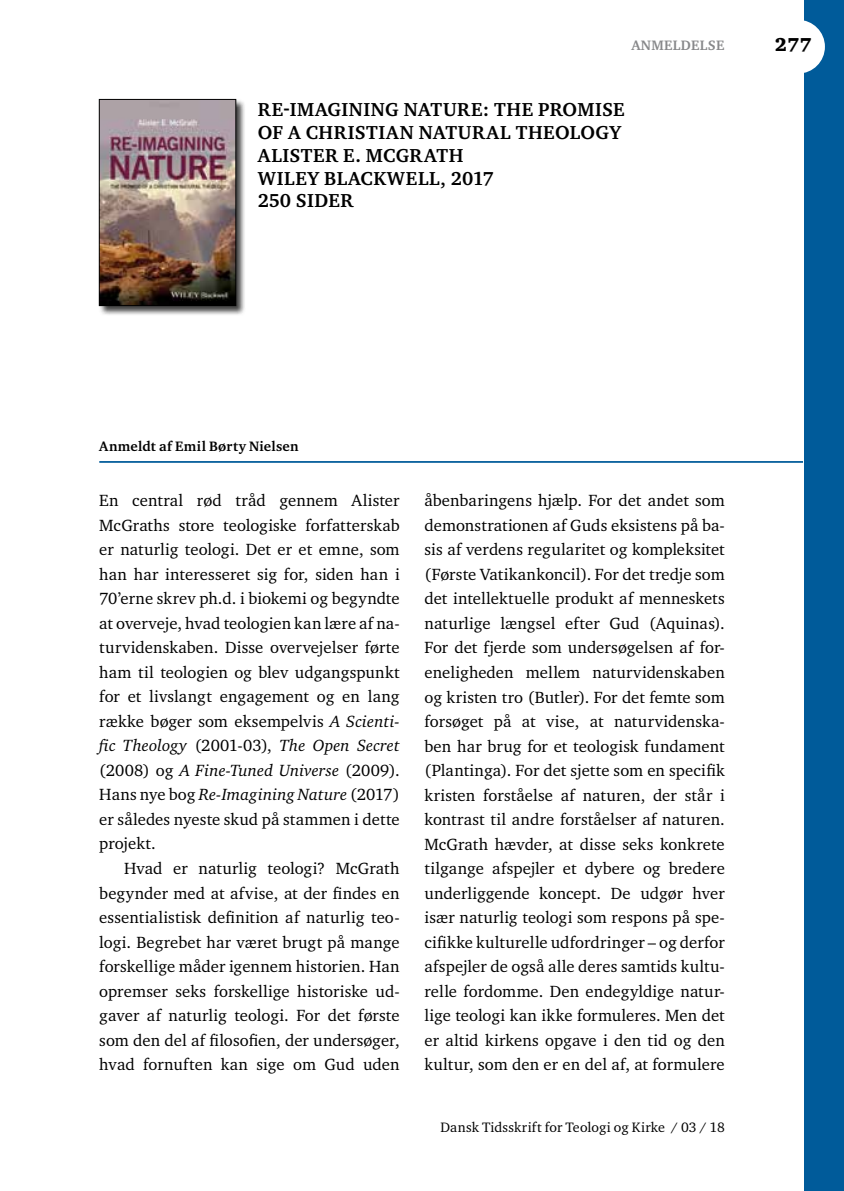
<style>
.page{position:relative;width:844px;height:1191px;background:#fff}
.page>*{position:absolute;margin:0;border:0;box-sizing:border-box;transform-origin:0 0}
.t1{font:700 19.25px/22.8px "Charter ITC Std";letter-spacing:.03em;color:#000}
.t2{font:900 19.25px "Charter ITC Std";color:#000}
.t3{font:16.62px/24.5px "Charter ITC Std";letter-spacing:.005em;color:#000;text-align:justify}
.t4{font:14px "Charter ITC Std";letter-spacing:.005em;color:#000}
.t5{font:700 14px "Charter ITC Std";letter-spacing:.025em;color:#000}
.t6{font:700 14px "Charter ITC Std";letter-spacing:.025em;color:#87888a}
.s1{font-style:italic}
</style>
<div class="page">
<div style="left:804px;top:0;width:39px;height:1191px;background:#005b9a"></div>
<div style="left:771px;top:20px;width:53px;height:54px;background:#fff;border-radius:50%"></div>
<hr style="left:99px;top:461px;width:703px;height:2px;background:#005b9a">
<div style="left:98px;top:99px;width:148px;height:217px;background:#000;opacity:.75"></div>
<img style="left:101px;top:101px;width:133px;height:203px">
<div style="left:99px;top:99px;width:137px;height:207px;border:1px solid #000"></div>
<p class="t6" style="left:631px;top:37px;width:95px">ANMELDELSE</p>
<p class="t1" style="left:257px;top:98px;width:368px">RE-IMAGINING NATURE: THE PROMISE<br>OF A CHRISTIAN NATURAL THEOLOGY<br>ALISTER E. MCGRATH<br>WILEY BLACKWELL, 2017<br>250 SIDER</p>
<p class="t2" style="left:774px;top:33px;width:38px">277</p>
<p class="t5" style="left:99px;top:437px;width:201px">Anmeldt af Emil Børty Nielsen</p>
<p class="t3" style="left:99px;top:488px;width:302px">En central rød tråd gennem Alister McGraths store teologiske forfatterskab er naturlig teologi. Det er et emne, som han har interesseret sig for, siden han i 70’erne skrev ph.d. i biokemi og begyndte at overveje, hvad teologien kan lære af na&shy;turvidenskaben. Disse overvejelser førte ham til teologien og blev udgangspunkt for et livslangt engagement og en lang række bøger som eksempelvis <span class="s1">A Scienti&shy;fic Theology</span> (2001-03), <span class="s1">The Open Secret </span>(2008) og <span class="s1">A Fine-Tuned Universe</span> (2009).<br>Hans nye bog <span class="s1">Re-Imagining Nature</span> (2017) er således nyeste skud på stammen i dette projekt.</p>
<p class="t3" style="left:99px;top:855px;width:302px;text-indent:25px">Hvad er naturlig teologi? McGrath begynder med at afvise, at der findes en essentialistisk definition af naturlig teo&shy;logi. Begrebet har været brugt på mange forskellige måder igennem historien. Han opremser seks forskellige historiske ud&shy;gaver af naturlig teologi. For det første som den del af filosofien, der undersøger, hvad fornuften kan sige om Gud uden</p>
<p class="t3" style="left:424px;top:488px;width:302px">åbenbaringens hjælp. For det andet som demonstrationen af Guds eksistens på ba&shy;sis af verdens regularitet og kompleksitet (Første Vatikankoncil). For det tredje som det intellektuelle produkt af menneskets naturlige længsel efter Gud (Aquinas).<br>For det fjerde som undersøgelsen af for&shy;eneligheden mellem naturvidenskaben og kristen tro (Butler). For det femte som forsøget på at vise, at naturvidenska&shy;ben har brug for et teologisk fundament (Plantinga). For det sjette som en specifik kristen forståelse af naturen, der står i kontrast til andre forståelser af naturen.<br>McGrath hævder, at disse seks konkrete tilgange afspejler et dybere og bredere underliggende koncept. De udgør hver især naturlig teologi som respons på spe&shy;cifikke kulturelle udfordringer – og derfor afspejler de også alle deres samtids kultu&shy;relle fordomme. Den endegyldige natur&shy;lige teologi kan ikke formuleres. Men det er altid kirkens opgave i den tid og den kultur, som den er en del af, at formulere</p>
<p class="t4" style="left:440px;top:1118px;width:286px">Dansk Tidsskrift for Teologi og Kirke / 03 / 18</p>
</div>
